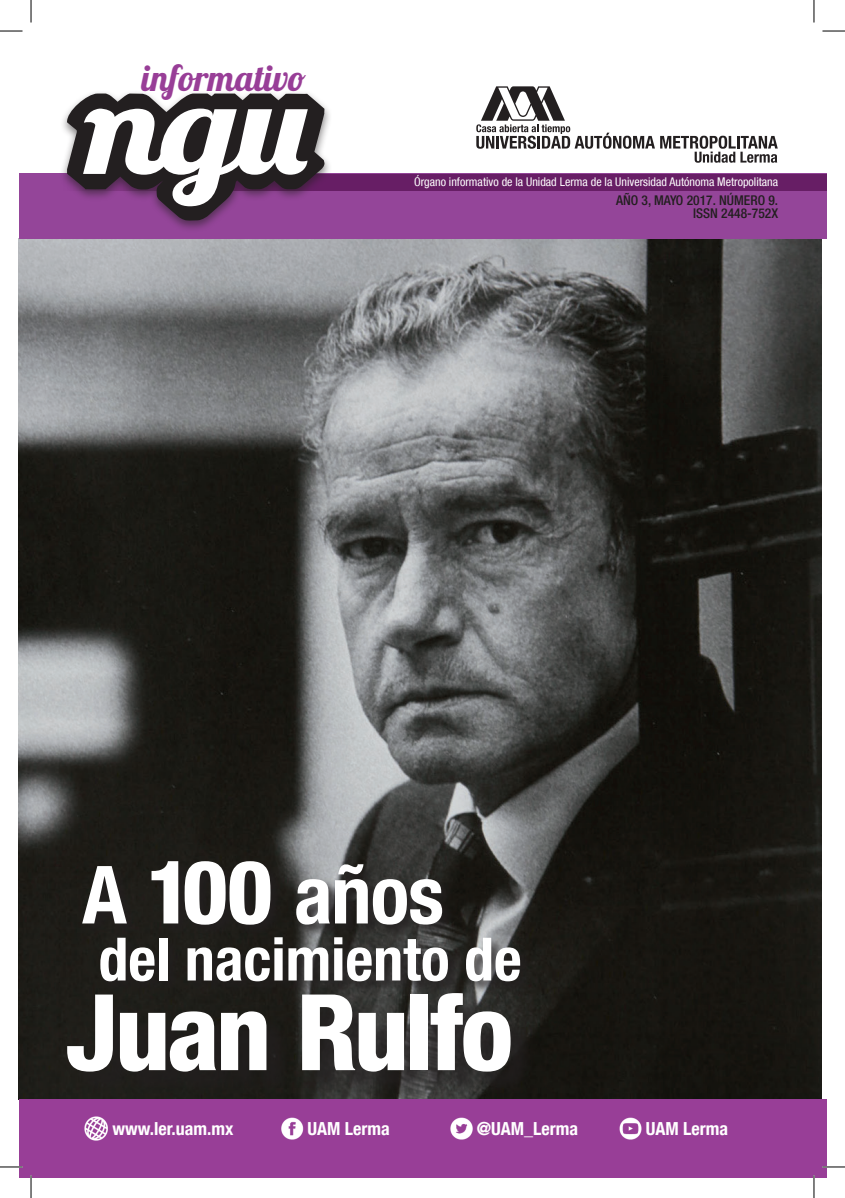
<style>
.page{position:relative;width:845px;height:1198px;background:#fff}
.page>*{position:absolute;margin:0;border:0;box-sizing:border-box;transform-origin:0 0}
.t1{font:800 condensed 105.75px "Helvetica Neue LT Com";letter-spacing:-.03em;color:#fff}
.t2{font:700 condensed 80.4px "Helvetica Neue LT Com";color:#fff}
.t3{font:700 condensed 59.85px "Helvetica Neue LT Com";color:#fff}
.t4{font:36px "Lobster 1.4";color:#983e97}
.t5{font:700 condensed 18px "Helvetica Neue LT Com";color:#fff}
.t6{font:500 condensed 13.5px "Helvetica Neue LT Com";color:#231f20}
.t7{font:condensed 12px "Helvetica Neue LT Com";color:#fff}
.s1{font-weight:800;font-size:87.9px}
</style>
<div class="page">
<img style="left:18px;top:239px;width:803px;height:859px">
<div style="left:19px;top:173px;width:807px;height:66px;background:#944599"></div>
<div style="left:19px;top:1098px;width:807px;height:79px;background:#983e97"></div>
<img style="left:450px;top:1117px;width:23px;height:22px">
<img style="left:281px;top:1117px;width:23px;height:22px">
<img style="left:84px;top:1116px;width:24px;height:25px">
<img style="left:619px;top:1117px;width:22px;height:22px">
<div style="left:32px;top:174px;width:794px;height:17px;background:#671e65"></div>
<div style="left:71px;top:996px;width:466px;height:101px;background:#231f20;opacity:.75"></div>
<div style="left:59px;top:90px;width:273px;height:143px;background:#231f20;opacity:.55"></div>
<svg style="left:66px;top:93px;width:261px;height:128px"></svg>
<svg style="left:476px;top:86px;width:178px;height:63px"></svg>
<svg style="left:660px;top:136px;width:117px;height:27px"></svg>
<div style="left:81px;top:859px;width:374px;height:79px;background:#231f20;opacity:.84"></div>
<div style="left:98px;top:935px;width:435px;height:60px;background:#231f20;opacity:.84"></div>
<hr style="left:0;top:1165px;width:22px;height:2px;background:#fff">
<hr style="left:822px;top:1165px;width:22px;height:2px;background:#fff">
<hr style="left:30px;top:1175px;width:2px;height:22px;background:#fff">
<hr style="left:812px;top:1175px;width:2px;height:22px;background:#fff">
<svg style="left:0;top:31px;width:22px;height:1px"></svg>
<svg style="left:822px;top:31px;width:22px;height:1px"></svg>
<svg style="left:0;top:1166px;width:22px;height:1px"></svg>
<svg style="left:822px;top:1166px;width:22px;height:1px"></svg>
<svg style="left:31px;top:0;width:1px;height:23px"></svg>
<svg style="left:31px;top:1175px;width:1px;height:22px"></svg>
<svg style="left:813px;top:0;width:1px;height:23px"></svg>
<svg style="left:813px;top:1175px;width:1px;height:22px"></svg>
<h3 class="t4" style="left:141px;top:55px;width:166px">informativo</h3>
<p class="t7" style="left:414px;top:175px;width:365px">Órgano informativo de la Unidad Lerma de la Universidad Autónoma Metropolitana</p>
<p class="t6" style="left:693px;top:205px;width:86px">ISSN 2448-752X</p>
<p class="t6" style="left:616px;top:192px;width:164px">AÑO 3, MAYO 2017. NÚMERO 9.</p>
<h2 class="t2" style="left:82px;top:846px;width:363px">A <span class="s1">100</span> años</h2>
<h3 class="t3" style="left:98px;top:923px;width:425px">del nacimiento de</h3>
<h1 class="t1" style="left:65px;top:967px;width:449px">Juan Rulfo</h1>
<h3 class="t5" style="left:112px;top:1117px;width:122px">www.ler.uam.mx</h3>
<h3 class="t5" style="left:307px;top:1117px;width:84px">UAM Lerma</h3>
<h3 class="t5" style="left:476px;top:1117px;width:103px">@UAM_Lerma</h3>
<h3 class="t5" style="left:645px;top:1117px;width:84px">UAM Lerma</h3>
</div>
